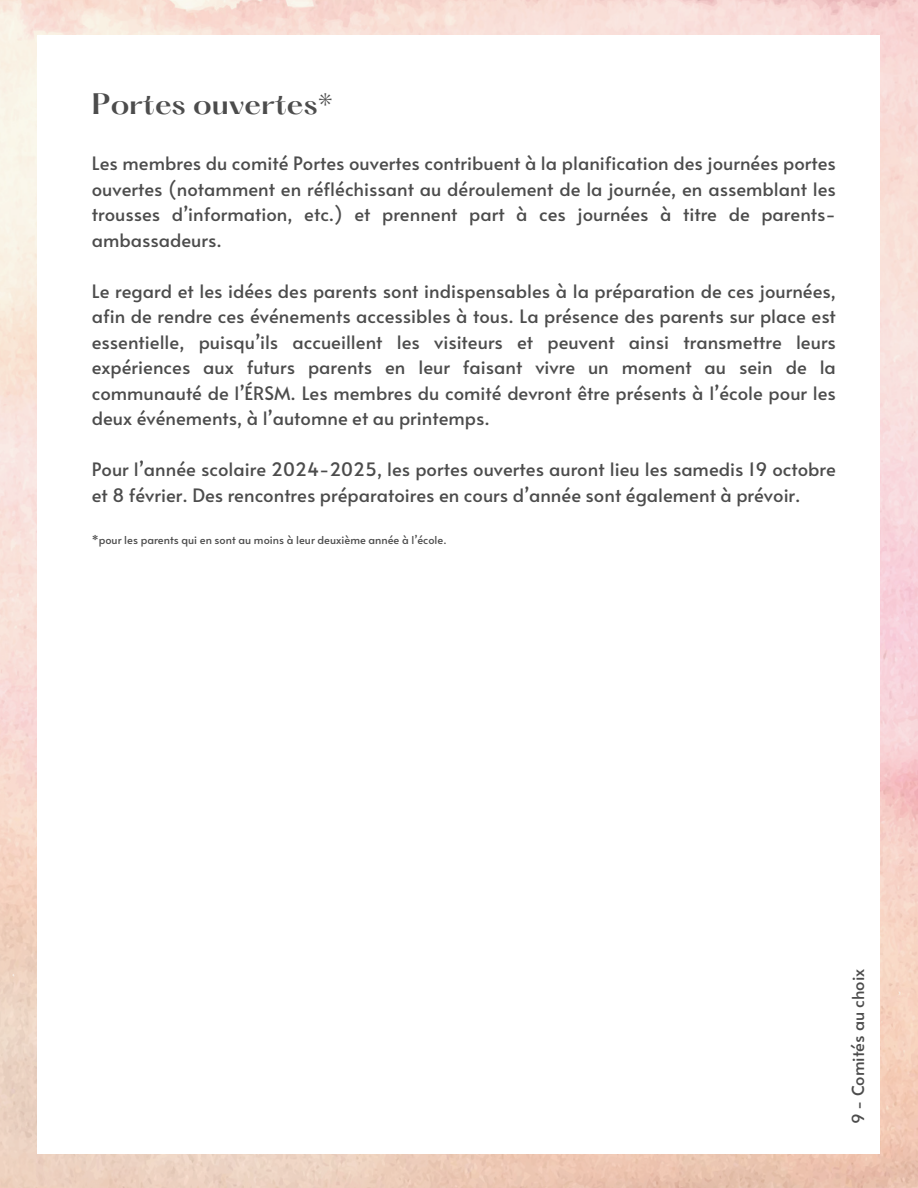
<style>
.page{position:relative;width:918px;height:1188px;background:#fff}
.page>*{position:absolute;margin:0;border:0;box-sizing:border-box;transform-origin:0 0}
.t1{font:600 25.95px "Hatton";color:#4c4c4c}
.t2{font:18.45px/25.5px "Alata";color:#4c4c4c;text-align:justify}
.t3{font:16.5px "Alata";color:#4c4c4c}
.t4{font:10.95px "Alata";color:#4c4c4c}
</style>
<div class="page">
<img style="left:0;top:0;width:918px;height:1188px">
<div style="left:37px;top:35px;width:843px;height:1118px;background:#fff"></div>
<h1 class="t1" style="left:92px;top:91px;width:243px">Portes ouvertes*</h1>
<h2 class="t2" style="left:92px;top:150px;width:746px">Les membres du comité Portes ouvertes contribuent à la planification des journées portes ouvertes (notamment en réfléchissant au déroulement de la journée, en assemblant les trousses d’information, etc.) et prennent part à ces journées à titre de parents&shy;ambassadeurs.</h2>
<h2 class="t2" style="left:92px;top:277px;width:746px">Le regard et les idées des parents sont indispensables à la préparation de ces journées, afin de rendre ces événements accessibles à tous. La présence des parents sur place est essentielle, puisqu’ils accueillent les visiteurs et peuvent ainsi transmettre leurs expériences aux futurs parents en leur faisant vivre un moment au sein de la communauté de l’ÉRSM. Les membres du comité devront être présents à l’école pour les deux événements, à l’automne et au printemps.</h2>
<h2 class="t2" style="left:92px;top:456px;width:746px">Pour l’année scolaire 2024-2025, les portes ouvertes auront lieu les samedis 19 octobre et 8 février. Des rencontres préparatoires en cours d’année sont également à prévoir.</h2>
<p class="t4" style="left:92px;top:532px;width:356px">*pour les parents qui en sont au moins à leur deuxième année à l’école.</p>
<p class="t3" style="left:846px;top:1124px;width:157px;rotate:-90deg">9 - Comités au choix</p>
</div>
